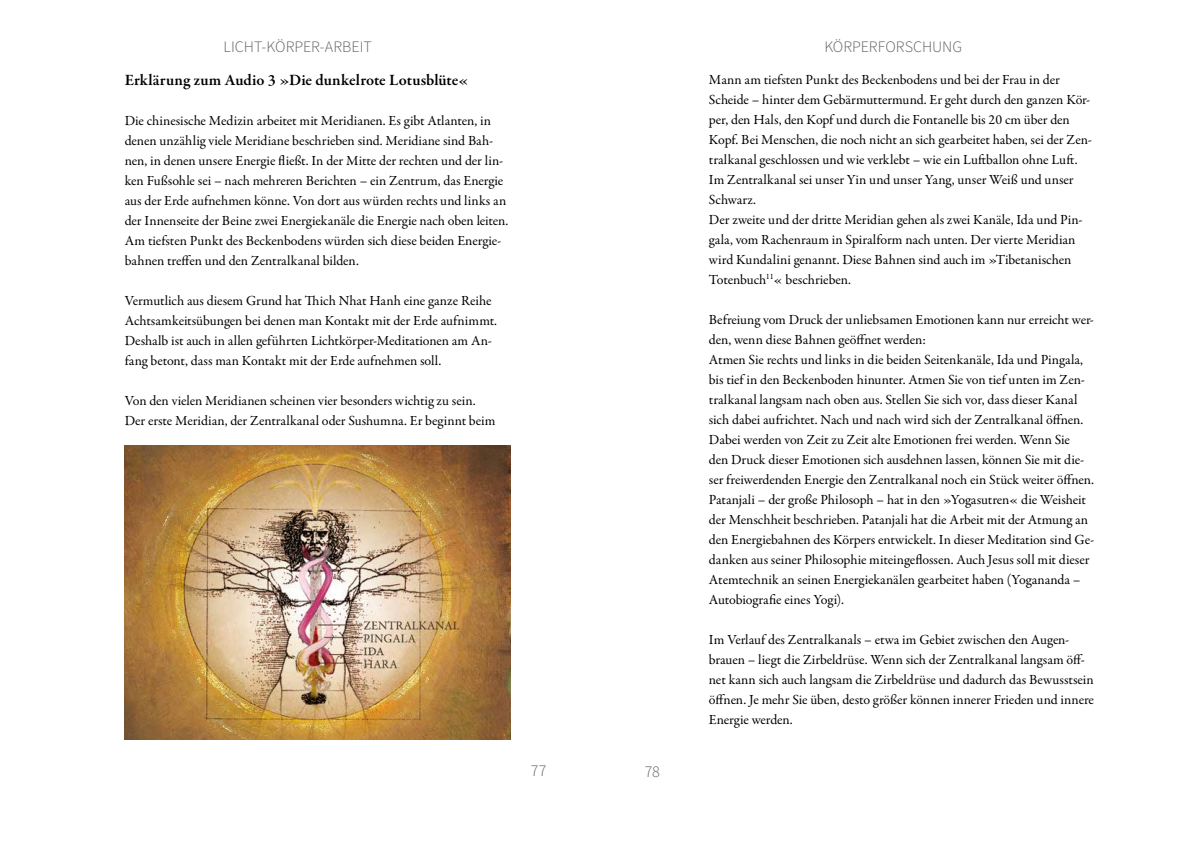
<style>
.page{position:relative;width:1191px;height:842px;background:#fff}
.page>*{position:absolute;margin:0;border:0;box-sizing:border-box;transform-origin:0 0}
.t1{font:600 16px "Garamond Premr Pro";color:#000}
.t2{font:300 16px "Source Sans 3";color:#626463}
.t3{font:14px/20px "Garamond Premr Pro";letter-spacing:-.005em;color:#000}
</style>
<div class="page">
<img style="left:125px;top:445px;width:385px;height:295px">
<p class="t2" style="left:223px;top:36px;width:150px">LICHT-KÖRPER-ARBEIT</p>
<p class="t2" style="left:824px;top:36px;width:139px">KÖRPERFORSCHUNG</p>
<p class="t1" style="left:125px;top:71px;width:345px">Erklärung zum Audio 3 »Die dunkelrote Lotusblüte«</p>
<p class="t3" style="left:125px;top:111px;width:385px">Die chinesische Medizin arbeitet mit Meridianen. Es gibt Atlanten, in denen unzählig viele Meridiane beschrieben sind. Meridiane sind Bah&shy;nen, in denen unsere Energie fließt. In der Mitte der rechten und der lin&shy;ken Fußsohle sei – nach mehreren Berichten – ein Zentrum, das Energie aus der Erde aufnehmen könne. Von dort aus würden rechts und links an der Innenseite der Beine zwei Energiekanäle die Energie nach oben leiten.<br>Am tiefsten Punkt des Beckenbodens würden sich diese beiden Energie&shy;bahnen treffen und den Zentralkanal bilden.</p>
<p class="t3" style="left:125px;top:291px;width:374px">Vermutlich aus diesem Grund hat Thich Nhat Hanh eine ganze Reihe Achtsamkeitsübungen bei denen man Kontakt mit der Erde aufnimmt.<br>Deshalb ist auch in allen geführten Lichtkörper-Meditationen am An&shy;fang betont, dass man Kontakt mit der Erde aufnehmen soll.</p>
<p class="t3" style="left:125px;top:391px;width:372px">Von den vielen Meridianen scheinen vier besonders wichtig zu sein.<br>Der erste Meridian, der Zentralkanal oder Sushumna. Er beginnt beim</p>
<p class="t3" style="left:709px;top:70px;width:384px">Mann am tiefsten Punkt des Beckenbodens und bei der Frau in der Scheide – hinter dem Gebärmuttermund. Er geht durch den ganzen Kör&shy;per, den Hals, den Kopf und durch die Fontanelle bis 20 cm über den Kopf. Bei Menschen, die noch nicht an sich gearbeitet haben, sei der Zen&shy;tralkanal geschlossen und wie verklebt – wie ein Luftballon ohne Luft.<br>Im Zentralkanal sei unser Yin und unser Yang, unser Weiß und unser Schwarz.<br>Der zweite und der dritte Meridian gehen als zwei Kanäle, Ida und Pin&shy;gala, vom Rachenraum in Spiralform nach unten. Der vierte Meridian wird Kundalini genannt. Diese Bahnen sind auch im »Tibetanischen Totenbuch<sup>11</sup>« beschrieben.</p>
<p class="t3" style="left:709px;top:310px;width:387px">Befreiung vom Druck der unliebsamen Emotionen kann nur erreicht wer&shy;den, wenn diese Bahnen geöffnet werden:<br>Atmen Sie rechts und links in die beiden Seitenkanäle, Ida und Pingala, bis tief in den Beckenboden hinunter. Atmen Sie von tief unten im Zen&shy;tralkanal langsam nach oben aus. Stellen Sie sich vor, dass dieser Kanal sich dabei aufrichtet. Nach und nach wird sich der Zentralkanal öffnen.<br>Dabei werden von Zeit zu Zeit alte Emotionen frei werden. Wenn Sie<br>den Druck dieser Emotionen sich ausdehnen lassen, können Sie mit die&shy;ser freiwerdenden Energie den Zentralkanal noch ein Stück weiter öffnen.<br>Patanjali – der große Philosoph – hat in den »Yogasutren« die Weisheit der Menschheit beschrieben. Patanjali hat die Arbeit mit der Atmung an den Energiebahnen des Körpers entwickelt. In dieser Meditation sind Ge&shy;danken aus seiner Philosophie miteingeflossen. Auch Jesus soll mit dieser Atemtechnik an seinen Energiekanälen gearbeitet haben (Yogananda – Autobiografie eines Yogi).</p>
<p class="t3" style="left:709px;top:630px;width:386px">Im Verlauf des Zentralkanals – etwa im Gebiet zwischen den Augen&shy;brauen – liegt die Zirbeldrüse. Wenn sich der Zentralkanal langsam öff&shy;net kann sich auch langsam die Zirbeldrüse und dadurch das Bewusstsein öffnen. Je mehr Sie üben, desto größer können innerer Frieden und innere Energie werden.</p>
<p class="t2" style="left:531px;top:760px;width:17px">77</p>
<p class="t2" style="left:644px;top:761px;width:17px">78</p>
</div>
